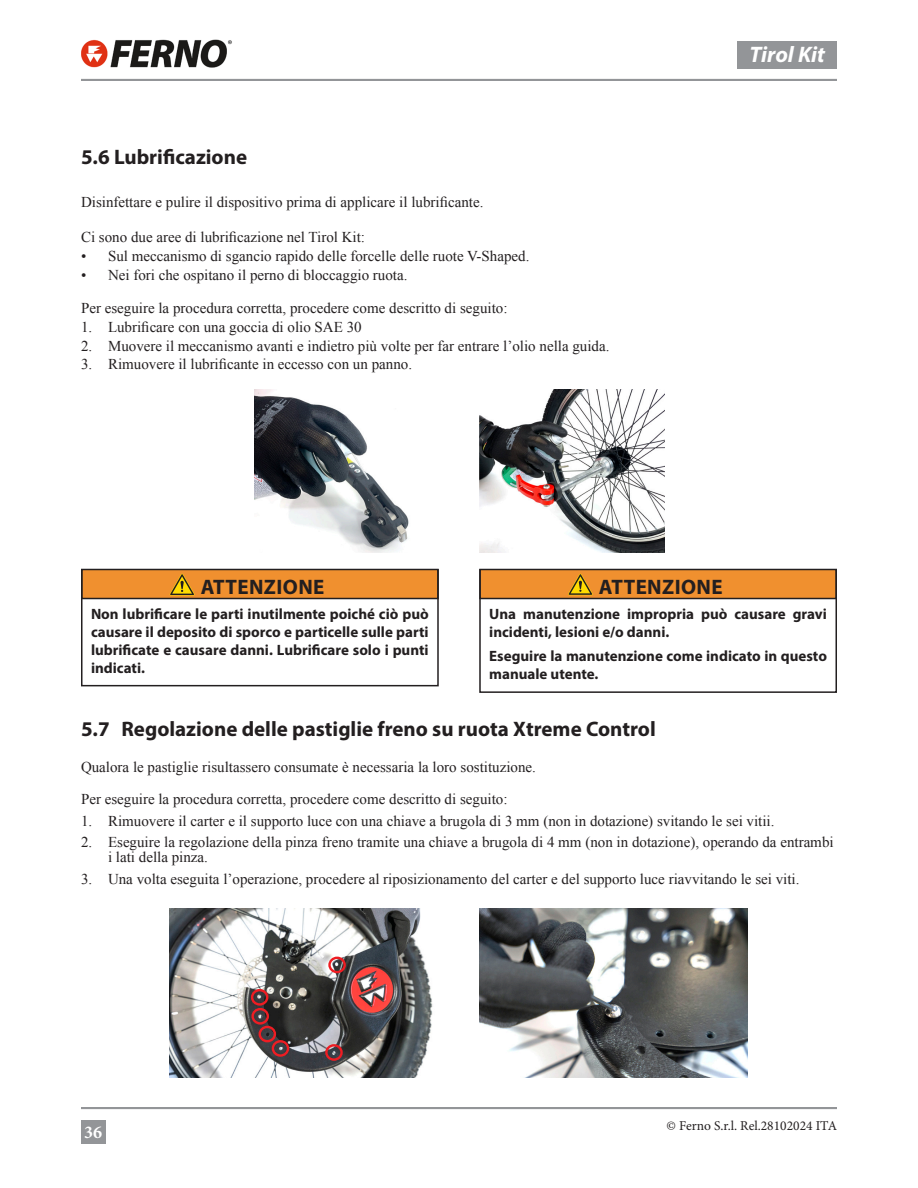
<style>
.page{position:relative;width:918px;height:1188px;background:#fff}
.page>*{position:absolute;margin:0;border:0;box-sizing:border-box;transform-origin:0 0}
.t1{font:italic 700 22.5px "Myriad Pro";color:#fff}
.Sottotitolo_X_X{font:700 21px "Myriad Pro";color:#231f20}
.Warning_Title{font:700 21px "Myriad Pro";letter-spacing:.02em;color:#231f20}
.t2{font:700 18px "Minion Pro";color:#fff}
.Subhead_2{font:15px/15px "Times New Roman";color:#231f20}
.Warning_Title-2{font:700 15px/18px "Myriad Pro";color:#231f20}
.Body{font:15px "Times New Roman";color:#231f20}
.Sottotitolo_X_X-2{font:15px "Times New Roman";color:#231f20}
.t3{font:13.5px "Minion Pro";color:#231f20}
</style>
<div class="page">
<div style="left:81px;top:1120px;width:24px;height:24px;background:#939598"></div>
<div style="left:738px;top:41px;width:99px;height:28px;background:#939598"></div>
<hr style="left:81px;top:79px;width:756px;height:2px;background:#939598">
<hr style="left:81px;top:1107px;width:756px;height:2px;background:#939598">
<img style="left:81px;top:39px;width:151px;height:29px">
<img style="left:254px;top:390px;width:155px;height:163px">
<img style="left:479px;top:389px;width:185px;height:164px">
<div style="left:82px;top:569px;width:356px;height:30px;background:#f0902f"></div>
<div style="left:81px;top:568px;width:358px;height:31px;border:2px solid #231f20"></div>
<div style="left:81px;top:569px;width:358px;height:117px;border:2px solid #231f20"></div>
<svg style="left:170px;top:574px;width:25px;height:22px"></svg>
<div style="left:480px;top:569px;width:356px;height:30px;background:#f0902f"></div>
<div style="left:479px;top:568px;width:358px;height:31px;border:2px solid #231f20"></div>
<div style="left:479px;top:569px;width:358px;height:124px;border:2px solid #231f20"></div>
<svg style="left:568px;top:574px;width:25px;height:21px"></svg>
<img style="left:170px;top:909px;width:263px;height:169px">
<div style="left:251px;top:989px;width:17px;height:17px;border:2px solid #ee1d23;border-radius:50%"></div>
<div style="left:251px;top:1008px;width:18px;height:17px;border:2px solid #ee1d23;border-radius:50%"></div>
<div style="left:259px;top:1026px;width:17px;height:16px;border:2px solid #ee1d23;border-radius:50%"></div>
<div style="left:272px;top:1040px;width:17px;height:17px;border:2px solid #ee1d23;border-radius:50%"></div>
<div style="left:325px;top:1044px;width:18px;height:17px;border:2px solid #ee1d23;border-radius:50%"></div>
<div style="left:328px;top:957px;width:18px;height:16px;border:2px solid #ee1d23;border-radius:50%"></div>
<img style="left:479px;top:909px;width:269px;height:169px">
<p class="Sottotitolo_X_X" style="left:81px;top:143px;width:168px">5.6 Lubrificazione</p>
<p class="Sottotitolo_X_X-2" style="left:81px;top:192px;width:404px">Disinfettare e pulire il dispositivo prima di applicare il lubrificante.</p>
<p class="Body" style="left:81px;top:227px;width:286px">Ci sono due aree di lubrificazione nel Tirol Kit:</p>
<p class="Subhead_2" style="left:81px;top:248px;width:450px">• Sul meccanismo di sgancio rapido delle forcelle delle ruote V-Shaped.</p>
<p class="Subhead_2" style="left:81px;top:267px;width:328px">• Nei fori che ospitano il perno di bloccaggio ruota.</p>
<p class="Body" style="left:81px;top:298px;width:428px">Per eseguire la procedura corretta, procedere come descritto di seguito:</p>
<p class="Subhead_2" style="left:81px;top:319px;width:282px">1. Lubrificare con una goccia di olio SAE 30</p>
<p class="Subhead_2" style="left:81px;top:338px;width:530px">2. Muovere il meccanismo avanti e indietro più volte per far entrare l’olio nella guida.</p>
<p class="Subhead_2" style="left:81px;top:357px;width:333px">3. Rimuovere il lubrificante in eccesso con un panno.</p>
<h1 class="t1" style="left:750px;top:40px;width:77px">Tirol Kit</h1>
<p class="Warning_Title" style="left:201px;top:573px;width:125px">ATTENZIONE</p>
<p class="Warning_Title-2" style="left:91px;top:604px;width:339px;text-align:justify">Non lubrificare le parti inutilmente poiché ciò può causare il deposito di sporco e particelle sulle parti lubrificate e causare danni. Lubrificare solo i punti indicati.</p>
<p class="Warning_Title" style="left:599px;top:573px;width:125px">ATTENZIONE</p>
<p class="Warning_Title-2" style="left:489px;top:604px;width:339px">Una manutenzione impropria può causare gravi incidenti, lesioni e/o danni.</p>
<p class="Warning_Title-2" style="left:489px;top:647px;width:339px">Eseguire la manutenzione come indicato in questo manuale utente.</p>
<p class="Sottotitolo_X_X" style="left:81px;top:715px;width:576px">5.7 Regolazione delle pastiglie freno su ruota Xtreme Control</p>
<p class="Subhead_2" style="left:81px;top:759px;width:456px">Qualora le pastiglie risultassero consumate è necessaria la loro sostituzione.</p>
<p class="Body" style="left:81px;top:789px;width:428px">Per eseguire la procedura corretta, procedere come descritto di seguito:</p>
<p class="Subhead_2" style="left:81px;top:813px;width:695px">1. Rimuovere il carter e il supporto luce con una chiave a brugola di 3 mm (non in dotazione) svitando le sei vitii.</p>
<p class="Subhead_2" style="left:108px;top:835px;width:727px;text-indent:-27px">2. Eseguire la regolazione della pinza freno tramite una chiave a brugola di 4 mm (non in dotazione), operando da entrambi i lati della pinza.</p>
<p class="Subhead_2" style="left:81px;top:871px;width:720px">3. Una volta eseguita l’operazione, procedere al riposizionamento del carter e del supporto luce riavvitando le sei viti.</p>
<p class="t2" style="left:84px;top:1120px;width:19px">36</p>
<p class="t3" style="left:667px;top:1117px;width:172px">© Ferno S.r.l. Rel.28102024 ITA</p>
</div>
